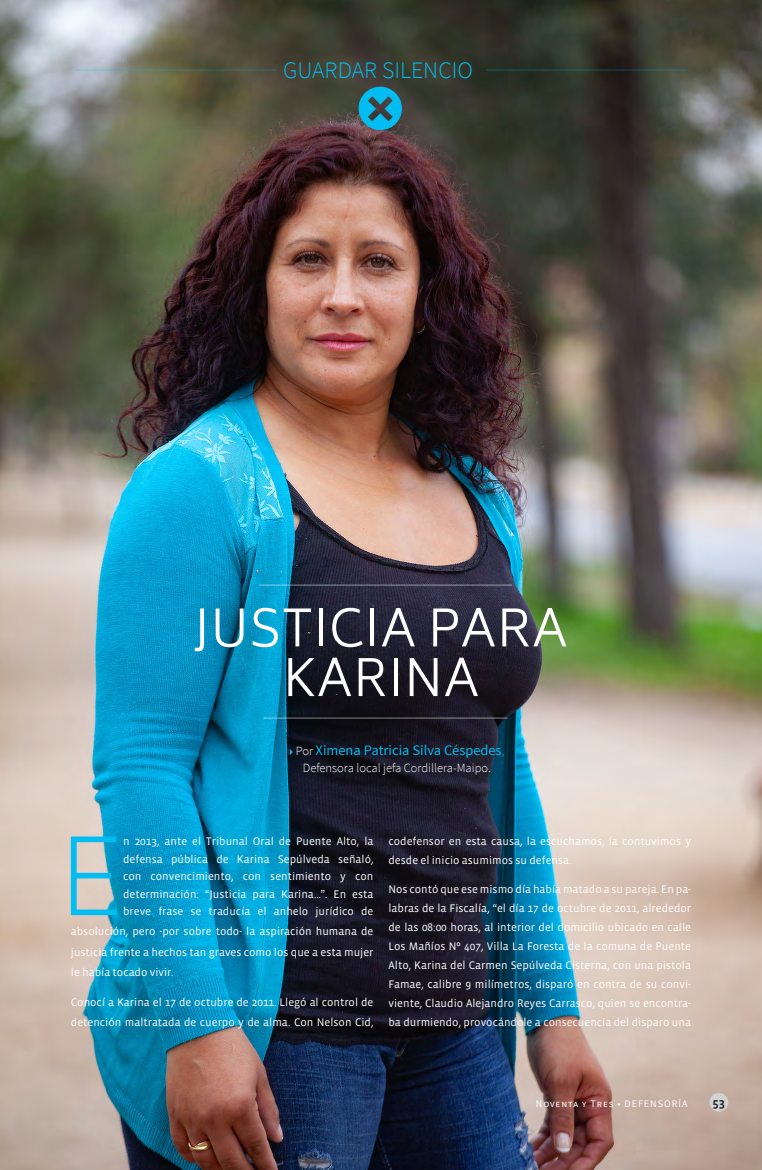
<style>
.page{position:relative;width:762px;height:1170px;background:#fff}
.page>*{position:absolute;margin:0;border:0;box-sizing:border-box;transform-origin:0 0}
.t1{font:200 103.62px "Biryani";color:#01bdf2}
.t2{font:300 50px/49.6px "Biryani";letter-spacing:.01em;color:#fff;text-align:center}
.Plain_Text{font:300 23.62px "Source Sans Pro";color:#01bdf2}
.List_Paragraph{font:14.38px "Source Sans Pro";color:#01bdf2}
.List_Paragraph-2{font:300 12.5px "Source Sans Pro";color:#fff}
.t3{font:12.5px "Vista Sans Med";color:#231f20}
.t4{font:11.25px/19px "Vista Sans";color:#fff;text-align:justify}
.t5{font:10px "Source Sans Pro";letter-spacing:.1em;color:#fff}
.s1{font-family:"Idealist Sans";font-weight:300;font-size:11.75px}
.s2{font-weight:300;font-size:12.5px;color:#fff}
.s3{font-weight:300;font-size:12.5px}
</style>
<div class="page">
<img style="left:0;top:0;width:762px;height:1169px">
<hr style="left:259px;top:585px;width:253px;height:1px;background:#fff">
<hr style="left:263px;top:717px;width:245px;height:1px;background:#fff">
<svg style="left:358px;top:86px;width:44px;height:48px;background:#2486a1"></svg>
<div style="left:709px;top:1092px;width:19px;height:19px;background:#d1d2d4;border-radius:50%"></div>
<hr style="left:75px;top:70px;width:201px;height:1px;background:#01bdf2">
<hr style="left:486px;top:70px;width:201px;height:1px;background:#01bdf2">
<p class="Plain_Text" style="left:283px;top:56px;width:191px">GUARDAR SILENCIO</p>
<p class="t2" style="left:194px;top:604px;width:375px">JUSTICIA PARA<br>KARINA</p>
<p class="List_Paragraph" style="left:289px;top:741px;width:217px"><span class="s1">►</span> <span class="s2">Por</span> Ximena Patricia Silva Céspedes<span class="s3">,</span></p>
<p class="List_Paragraph-2" style="left:303px;top:760px;width:189px">Defensora local jefa Cordillera-Maipo.</p>
<p class="t1" style="left:58px;top:818px;width:66px">E</p>
<p class="t4" style="left:123px;top:832px;width:252px;line-height:17.5px">n 2013, ante el Tribunal Oral de Puente Alto, la defensa pública de Karina Sepúlveda señaló, con convencimiento, con sentimiento y con determinación: “Justicia para Karina…”. En esta breve frase se traducía el anhelo jurídico de</p>
<p class="t4" style="left:71px;top:921px;width:304px;line-height:20.2px">absolución, pero -por sobre todo- la aspiración humana de justicia frente a hechos tan graves como los que a esta mujer le había tocado vivir.</p>
<p class="t4" style="left:71px;top:992px;width:304px;line-height:20.2px">Conocí a Karina el 17 de octubre de 2011. Llegó al control de detención maltratada de cuerpo y de alma. Con Nelson Cid,</p>
<p class="t4" style="left:388px;top:832px;width:304px">codefensor en esta causa, la escuchamos, la contuvimos y desde el inicio asumimos su defensa.</p>
<p class="t4" style="left:388px;top:880px;width:304px">Nos contó que ese mismo día había matado a su pareja. En pa&shy;labras de la Fiscalía, “el día 17 de octubre de 2011, alrededor de las 08:00 horas, al interior del domicilio ubicado en calle Los Mañíos Nº 407, Villa La Foresta de la comuna de Puente Alto, Karina del Carmen Sepúlveda Cisterna, con una pistola Famae, calibre 9 milímetros, disparó en contra de su convi&shy;viente, Claudio Alejandro Reyes Carrasco, quien se encontra&shy;ba durmiendo, provocándole a consecuencia del disparo una</p>
<p class="t5" style="left:536px;top:1096px;width:153px">Noventa y Tres • DEFENSORÍA</p>
<p class="t3" style="left:712px;top:1095px;width:14px">53</p>
</div>
